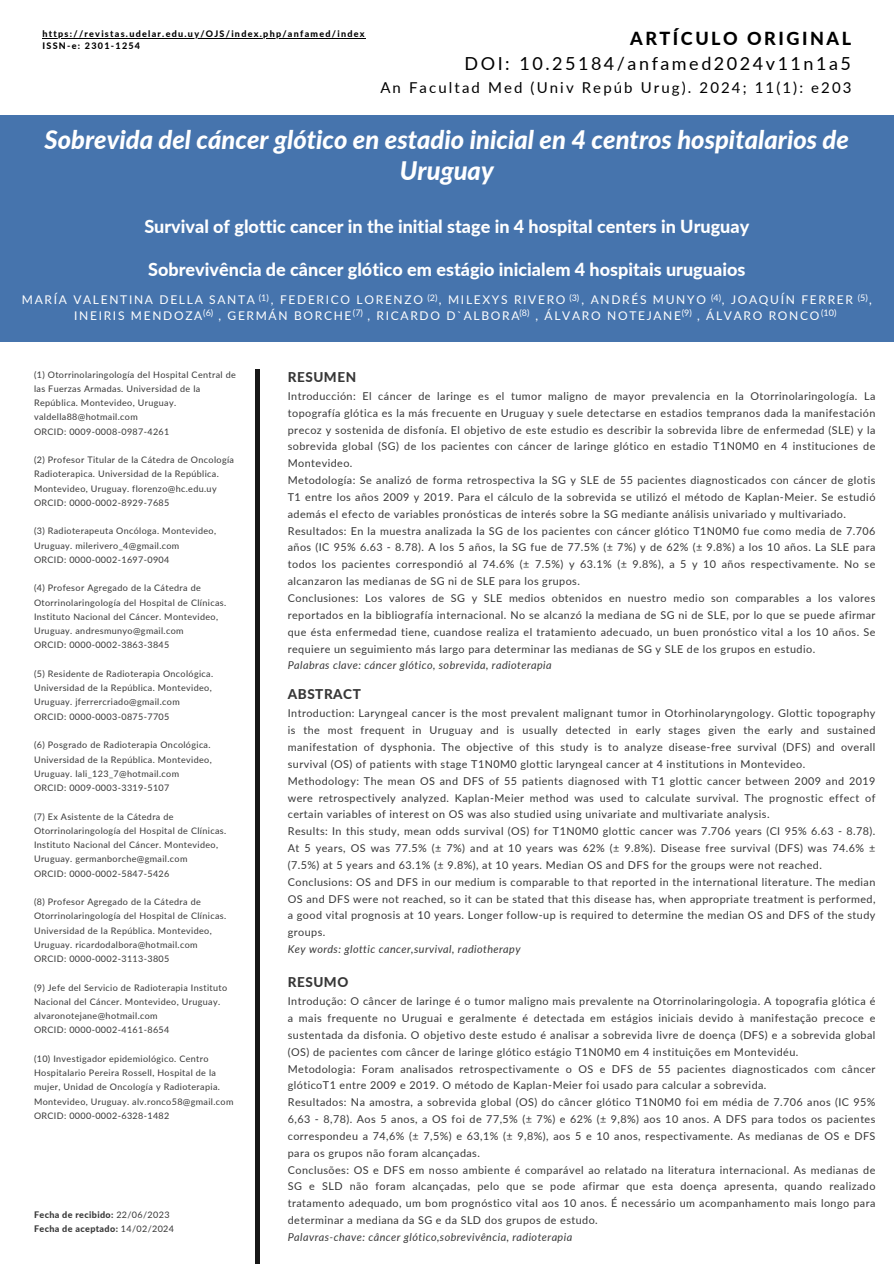
<style>
.page{position:relative;width:894px;height:1264px;background:#fff}
.page>*{position:absolute;margin:0;border:0;box-sizing:border-box;transform-origin:0 0}
.t1{font:italic 800 25.5px/30.3px "Lato";color:#fff;text-align:center}
.t2{font:800 18px "Lato";color:#fff}
.t3{font:18px/24.8px "Lato";letter-spacing:.14em;color:#000;text-align:right}
.t4{font:15px "Lato";letter-spacing:.14em;color:#000}
.t5{font:800 13.5px "Lato";letter-spacing:.04em;color:#373737}
.t6{font:12px "Lato";letter-spacing:.14em;color:#fff}
.t7{font:10.8px/16.8px "Lato";letter-spacing:.04em;color:#373737}
.t8{font:italic 10.8px "Lato";letter-spacing:.04em;color:#373737}
.t9{font:9px/14.2px "Lato";letter-spacing:.04em;color:#373737}
.t10{font:800 9px/12px "Lato";letter-spacing:.14em;color:#000}
.t11{font:800 9px "Lato";letter-spacing:.04em;color:#373737}
.t12{font:9px "Lato";color:#fff}
.s1{font-weight:800}
.s2{font-weight:400}
</style>
<div class="page">
<hr style="left:43px;top:38px;width:323px;height:1px;background:#000">
<hr style="left:255px;top:369px;width:4px;height:894px;background:#181818">
<div style="left:0;top:115px;width:893px;height:226px;background:#4674ad"></div>
<p class="t10" style="left:43px;top:28px;width:323px">https://revistas.udelar.edu.uy/OJS/index.php/anfamed/index<br>ISSN-e: 2301-1254</p>
<h6 class="t3" style="left:464px;top:26px;width:388px"><span class="s1">ARTÍCULO ORIGINAL<br></span>DOI: 10.25184/anfamed2024v11n1a5</h6>
<h6 class="t4" style="left:380px;top:78px;width:472px">An Facultad Med (Univ Repúb Urug). 2024; 11(1): e203</h6>
<p class="t1" style="left:45px;top:124px;width:805px">Sobrevida del cáncer glótico en estadio inicial en 4 centros hospitalarios de<br>Uruguay</p>
<p class="t2" style="left:144px;top:215px;width:606px">Survival of glottic cancer in the initial stage in 4 hospital centers in Uruguay</p>
<p class="t2" style="left:148px;top:258px;width:598px">Sobrevivência de câncer glótico em estágio inicialem 4 hospitais uruguaios</p>
<p class="t6" style="left:22px;top:292px;width:234px">MARÍA VALENTINA DELLA SANTA</p>
<p class="t6" style="left:271px;top:292px;width:153px">, FEDERICO LORENZO</p>
<p class="t6" style="left:439px;top:292px;width:128px">, MILEXYS RIVERO</p>
<p class="t6" style="left:581px;top:292px;width:126px">, ANDRÉS MUNYO</p>
<p class="t6" style="left:721px;top:292px;width:133px">, JOAQUÍN FERRER</p>
<p class="t6" style="left:868px;top:292px;width:4px">,</p>
<p class="t6" style="left:74px;top:308px;width:130px">INEIRIS MENDOZA</p>
<p class="t6" style="left:218px;top:308px;width:135px">, GERMÁN BORCHE</p>
<p class="t6" style="left:367px;top:308px;width:153px">, RICARDO D`ALBORA</p>
<p class="t6" style="left:535px;top:308px;width:147px">, ÁLVARO NOTEJANE</p>
<p class="t6" style="left:696px;top:308px;width:124px">, ÁLVARO RONCO</p>
<p class="t12" style="left:569px;top:292px;width:12px">(3)</p>
<p class="t12" style="left:711px;top:292px;width:12px">(4)</p>
<p class="t12" style="left:857px;top:292px;width:12px">(5)</p>
<p class="t12" style="left:258px;top:292px;width:12px">(1)</p>
<p class="t12" style="left:427px;top:292px;width:12px">(2)</p>
<p class="t12" style="left:353px;top:307px;width:12px">(7)</p>
<p class="t12" style="left:203px;top:307px;width:12px">(6)</p>
<p class="t12" style="left:519px;top:307px;width:12px">(8)</p>
<p class="t12" style="left:681px;top:307px;width:12px">(9)</p>
<p class="t12" style="left:821px;top:307px;width:17px">(10)</p>
<h3 class="t9" style="left:34px;top:367px;width:203px">(1) Otorrinolaringología del Hospital Central de las Fuerzas Armadas. Universidad de la República. Montevideo, Uruguay. valdella88@hotmail.com</h3>
<h1 class="t9" style="left:34px;top:424px;width:137px">ORCID: 0009-0008-0987-4261</h1>
<h2 class="t9" style="left:34px;top:452px;width:201px">(2) Profesor Titular de la Cátedra de Oncología<br>Radioterapica. Universidad de la República.<br>Montevideo, Uruguay. florenzo@hc.edu.uy</h2>
<h2 class="t9" style="left:34px;top:495px;width:137px">ORCID: 0000-0002-8929-7685</h2>
<p class="t9" style="left:34px;top:524px;width:183px">(3) Radioterapeuta Oncóloga. Montevideo,<br>Uruguay. milerivero_4@gmail.com</p>
<p class="t9" style="left:34px;top:552px;width:137px">ORCID: 0000-0002-1697-0904</p>
<p class="t9" style="left:34px;top:581px;width:194px">(4) Profesor Agregado de la Cátedra de Otorrinolaringología del Hospital de Clínicas.<br>Instituto Nacional del Cáncer. Montevideo, Uruguay. andresmunyo@gmail.com</p>
<p class="t9" style="left:34px;top:638px;width:137px">ORCID: 0000-0002-3863-3845</p>
<p class="t9" style="left:34px;top:666px;width:181px">(5) Residente de Radioterapia Oncológica.<br>Universidad de la República. Montevideo,<br>Uruguay. jferrercriado@gmail.com</p>
<p class="t9" style="left:34px;top:709px;width:137px">ORCID: 0000-0003-0875-7705</p>
<p class="t9" style="left:34px;top:737px;width:179px">(6) Posgrado de Radioterapia Oncológica.<br>Universidad de la República. Montevideo,<br>Uruguay. lali_123_7@hotmail.com</p>
<p class="t9" style="left:34px;top:780px;width:137px">ORCID: 0009-0003-3319-5107</p>
<p class="t9" style="left:34px;top:809px;width:194px">(7) Ex Asistente de la Cátedra de Otorrinolaringología del Hospital de Clínicas.<br>Instituto Nacional del Cáncer. Montevideo, Uruguay. germanborche@gmail.com</p>
<p class="t9" style="left:34px;top:866px;width:137px">ORCID: 0000-0002-5847-5426</p>
<p class="t9" style="left:34px;top:894px;width:194px">(8) Profesor Agregado de la Cátedra de Otorrinolaringología del Hospital de Clínicas.<br>Universidad de la República. Montevideo, Uruguay. ricardodalbora@hotmail.com</p>
<p class="t9" style="left:34px;top:951px;width:137px">ORCID: 0000-0002-3113-3805</p>
<p class="t9" style="left:34px;top:980px;width:195px">(9) Jefe del Servicio de Radioterapia Instituto<br>Nacional del Cáncer. Montevideo, Uruguay. alvaronotejane@hotmail.com</p>
<p class="t9" style="left:34px;top:1022px;width:137px">ORCID: 0000-0002-4161-8654</p>
<p class="t9" style="left:34px;top:1051px;width:201px">(10) Investigador epidemiológico. Centro Hospitalario Pereira Rossell, Hospital de la mujer, Unidad de Oncología y Radioterapia.<br>Montevideo, Uruguay. alv.ronco58@gmail.com</p>
<p class="t9" style="left:34px;top:1108px;width:137px">ORCID: 0000-0002-6328-1482</p>
<p class="t11" style="left:34px;top:1209px;width:137px">Fecha de recibido: <span class="s2">22/06/2023</span></p>
<p class="t11" style="left:34px;top:1223px;width:141px">Fecha de aceptado: <span class="s2">14/02/2024</span></p>
<p class="t5" style="left:288px;top:368px;width:70px">RESUMEN</p>
<p class="t7" style="left:288px;top:387px;width:589px">Introducción: El cáncer de laringe es el tumor maligno de mayor prevalencia en la Otorrinolaringología. La topografía glótica es la más frecuente en Uruguay y suele detectarse en estadios tempranos dada la manifestación precoz y sostenida de disfonía. El objetivo de este estudio es describir la sobrevida libre de enfermedad (SLE) y la sobrevida global (SG) de los pacientes con cáncer de laringe glótico en estadio T1N0M0 en 4 instituciones de Montevideo.<br>Metodología: Se analizó de forma retrospectiva la SG y SLE de 55 pacientes diagnosticados con cáncer de glotis T1 entre los años 2009 y 2019. Para el cálculo de la sobrevida se utilizó el método de Kaplan-Meier. Se estudió además el efecto de variables pronósticas de interés sobre la SG mediante análisis univariado y multivariado.<br>Resultados: En la muestra analizada la SG de los pacientes con cáncer glótico T1N0M0 fue como media de 7.706 años (IC 95% 6.63 - 8.78). A los 5 años, la SG fue de 77.5% (± 7%) y de 62% (± 9.8%) a los 10 años. La SLE para todos los pacientes correspondió al 74.6% (± 7.5%) y 63.1% (± 9.8%), a 5 y 10 años respectivamente. No se alcanzaron las medianas de SG ni de SLE para los grupos.<br>Conclusiones: Los valores de SG y SLE medios obtenidos en nuestro medio son comparables a los valores reportados en la bibliografía internacional. No se alcanzó la mediana de SG ni de SLE, por lo que se puede afirmar que ésta enfermedad tiene, cuandose realiza el tratamiento adecuado, un buen pronóstico vital a los 10 años. Se requiere un seguimiento más largo para determinar las medianas de SG y SLE de los grupos en estudio.</p>
<p class="t8" style="left:288px;top:658px;width:265px">Palabras clave: cáncer glótico, sobrevida, radioterapia</p>
<p class="t5" style="left:288px;top:686px;width:75px">ABSTRACT</p>
<p class="t7" style="left:288px;top:704px;width:589px">Introduction: Laryngeal cancer is the most prevalent malignant tumor in Otorhinolaryngology. Glottic topography is the most frequent in Uruguay and is usually detected in early stages given the early and sustained manifestation of dysphonia. The objective of this study is to analyze disease-free survival (DFS) and overall survival (OS) of patients with stage T1N0M0 glottic laryngeal cancer at 4 institutions in Montevideo.<br>Methodology: The mean OS and DFS of 55 patients diagnosed with T1 glottic cancer between 2009 and 2019 were retrospectively analyzed. Kaplan-Meier method was used to calculate survival. The prognostic effect of certain variables of interest on OS was also studied using univariate and multivariate analysis.<br>Results: In this study, mean odds survival (OS) for T1N0M0 glottic cancer was 7.706 years (CI 95% 6.63 - 8.78).<br>At 5 years, OS was 77.5% (± 7%) and at 10 years was 62% (± 9.8%). Disease free survival (DFS) was 74.6% ± (7.5%) at 5 years and 63.1% (± 9.8%), at 10 years. Median OS and DFS for the groups were not reached.<br>Conclusions: OS and DFS in our medium is comparable to that reported in the international literature. The median OS and DFS were not reached, so it can be stated that this disease has, when appropriate treatment is performed, a good vital prognosis at 10 years. Longer follow-up is required to determine the median OS and DFS of the study groups.</p>
<p class="t8" style="left:288px;top:942px;width:234px">Key words: glottic cancer,survival, radiotherapy</p>
<p class="t5" style="left:288px;top:974px;width:62px">RESUMO</p>
<p class="t7" style="left:288px;top:992px;width:589px">Introdução: O câncer de laringe é o tumor maligno mais prevalente na Otorrinolaringologia. A topografia glótica é a mais frequente no Uruguai e geralmente é detectada em estágios iniciais devido à manifestação precoce e sustentada da disfonia. O objetivo deste estudo é analisar a sobrevida livre de doença (DFS) e a sobrevida global (OS) de pacientes com câncer de laringe glótico estágio T1N0M0 em 4 instituições em Montevidéu.<br>Metodologia: Foram analisados retrospectivamente o OS e DFS de 55 pacientes diagnosticados com câncer glóticoT1 entre 2009 e 2019. O método de Kaplan-Meier foi usado para calcular a sobrevida.<br>Resultados: Na amostra, a sobrevida global (OS) do câncer glótico T1N0M0 foi em média de 7.706 anos (IC 95% 6,63 - 8,78). Aos 5 anos, a OS foi de 77,5% (± 7%) e 62% (± 9,8%) aos 10 anos. A DFS para todos os pacientes correspondeu a 74,6% (± 7,5%) e 63,1% (± 9,8%), aos 5 e 10 anos, respectivamente. As medianas de OS e DFS para os grupos não foram alcançadas.<br>Conclusões: OS e DFS em nosso ambiente é comparável ao relatado na literatura internacional. As medianas de SG e SLD não foram alcançadas, pelo que se pode afirmar que esta doença apresenta, quando realizado tratamento adequado, um bom prognóstico vital aos 10 anos. É necessário um acompanhamento mais longo para determinar a mediana da SG e da SLD dos grupos de estudo.</p>
<p class="t8" style="left:288px;top:1230px;width:286px">Palavras-chave: câncer glótico,sobrevivência, radioterapia</p>
</div>
